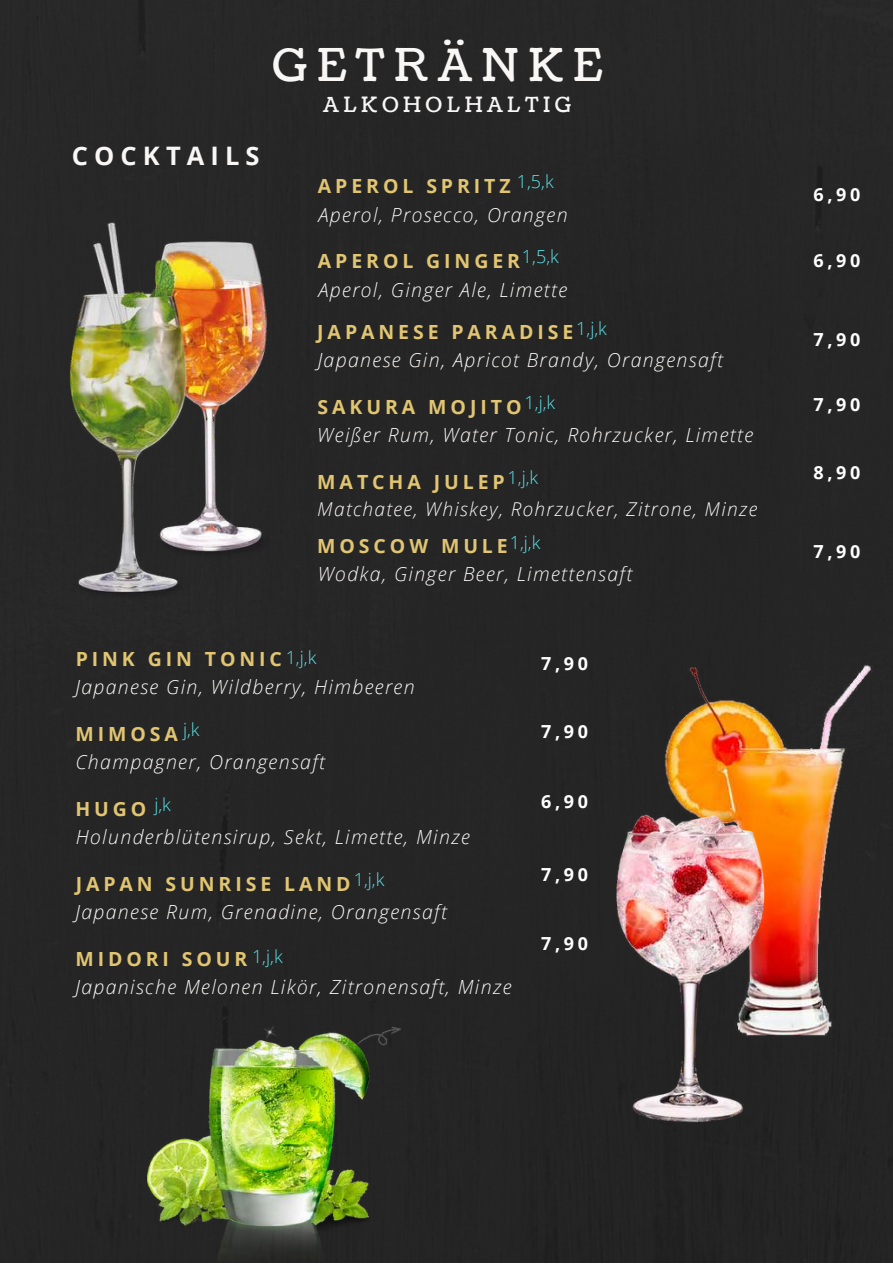
<style>
.page{position:relative;width:893px;height:1264px;background:#fff}
.page>*{position:absolute;margin:0;border:0;box-sizing:border-box;transform-origin:0 0}
.t1{font:45px "Coustard";letter-spacing:.21em;color:#f9f7f6}
.t2{font:700 25.5px "Open Sans";letter-spacing:.24em;color:#f9f7f6}
.t3{font:21px "Coustard";letter-spacing:.21em;color:#f9f7f6}
.t4{font:italic 300 19.5px "Open Sans";letter-spacing:.07em;color:#f9f7f6}
.t5{font:700 19.5px "Open Sans";letter-spacing:.2em;color:#e1c571}
.t6{font:italic 300 19.05px "Open Sans";letter-spacing:.07em;color:#f9f7f6}
.t7{font:300 18px "Open Sans";color:#5ce1e6}
.t8{font:700 18px "Open Sans";letter-spacing:.2em;color:#fff}
</style>
<div class="page">
<div style="left:0;top:0;width:892px;height:1262px;background:#252525"></div>
<img style="left:54px;top:207px;width:242px;height:403px">
<img style="left:147px;top:1021px;width:253px;height:241px">
<img style="left:579px;top:644px;width:313px;height:398px">
<img style="left:522px;top:791px;width:336px;height:336px">
<h1 class="t1" style="left:272px;top:35px;width:331px">GETRÄNKE</h1>
<h2 class="t2" style="left:72px;top:138px;width:189px">COCKTAILS</h2>
<p class="t3" style="left:323px;top:91px;width:250px">ALKOHOLHALTIG</p>
<p class="t7" style="left:516px;top:169px;width:38px">1,5,k</p>
<p class="t5" style="left:318px;top:172px;width:194px">APEROL SPRITZ</p>
<p class="t4" style="left:318px;top:201px;width:250px">Aperol, Prosecco, Orangen</p>
<p class="t7" style="left:522px;top:243px;width:38px">1,5,k</p>
<p class="t5" style="left:318px;top:247px;width:204px">APEROL GINGER</p>
<p class="t4" style="left:318px;top:276px;width:250px">Aperol, Ginger Ale, Limette</p>
<p class="t5" style="left:317px;top:318px;width:257px">JAPANESE PARADISE</p>
<p class="t4" style="left:318px;top:346px;width:406px">Japanese Gin, Apricot Brandy, Orangensaft</p>
<p class="t5" style="left:317px;top:393px;width:205px">SAKURA MOJITO</p>
<p class="t4" style="left:317px;top:421px;width:437px">Weißer Rum, Water Tonic, Rohrzucker, Limette</p>
<p class="t5" style="left:317px;top:468px;width:189px">MATCHA JULEP</p>
<p class="t6" style="left:317px;top:495px;width:441px">Matchatee, Whiskey, Rohrzucker, Zitrone, Minze</p>
<p class="t7" style="left:576px;top:315px;width:32px">1,j,k</p>
<p class="t7" style="left:524px;top:390px;width:32px">1,j,k</p>
<p class="t7" style="left:507px;top:465px;width:32px">1,j,k</p>
<p class="t7" style="left:509px;top:530px;width:32px">1,j,k</p>
<p class="t5" style="left:317px;top:532px;width:192px">MOSCOW MULE</p>
<p class="t4" style="left:318px;top:559px;width:316px">Wodka, Ginger Beer, Limettensaft</p>
<p class="t7" style="left:286px;top:644px;width:32px">1,j,k</p>
<p class="t5" style="left:76px;top:645px;width:208px">PINK GIN TONIC</p>
<p class="t4" style="left:75px;top:673px;width:341px">Japanese Gin, Wildberry, Himbeeren</p>
<p class="t5" style="left:75px;top:720px;width:104px">MIMOSA</p>
<p class="t4" style="left:75px;top:748px;width:251px">Champagner, Orangensaft</p>
<p class="t7" style="left:183px;top:716px;width:18px">j,k</p>
<p class="t7" style="left:154px;top:791px;width:18px">j,k</p>
<p class="t5" style="left:75px;top:795px;width:72px">HUGO</p>
<p class="t4" style="left:76px;top:823px;width:395px">Holunderblütensirup, Sekt, Limette, Minze</p>
<p class="t5" style="left:76px;top:870px;width:276px">JAPAN SUNRISE LAND</p>
<p class="t4" style="left:75px;top:898px;width:373px">Japanese Rum, Grenadine, Orangensaft</p>
<p class="t5" style="left:75px;top:945px;width:173px">MIDORI SOUR</p>
<p class="t4" style="left:75px;top:973px;width:437px">Japanische Melonen Likör, Zitronensaft, Minze</p>
<p class="t7" style="left:354px;top:866px;width:32px">1,j,k</p>
<p class="t7" style="left:252px;top:943px;width:32px">1,j,k</p>
<p class="t8" style="left:541px;top:650px;width:48px">7,90</p>
<p class="t8" style="left:541px;top:719px;width:48px">7,90</p>
<p class="t8" style="left:541px;top:788px;width:48px">6,90</p>
<p class="t8" style="left:541px;top:862px;width:48px">7,90</p>
<p class="t8" style="left:541px;top:930px;width:48px">7,90</p>
<p class="t8" style="left:813px;top:181px;width:48px">6,90</p>
<p class="t8" style="left:813px;top:247px;width:48px">6,90</p>
<p class="t8" style="left:813px;top:326px;width:48px">7,90</p>
<p class="t8" style="left:813px;top:391px;width:48px">7,90</p>
<p class="t8" style="left:813px;top:460px;width:48px">8,90</p>
<p class="t8" style="left:813px;top:538px;width:48px">7,90</p>
</div>
